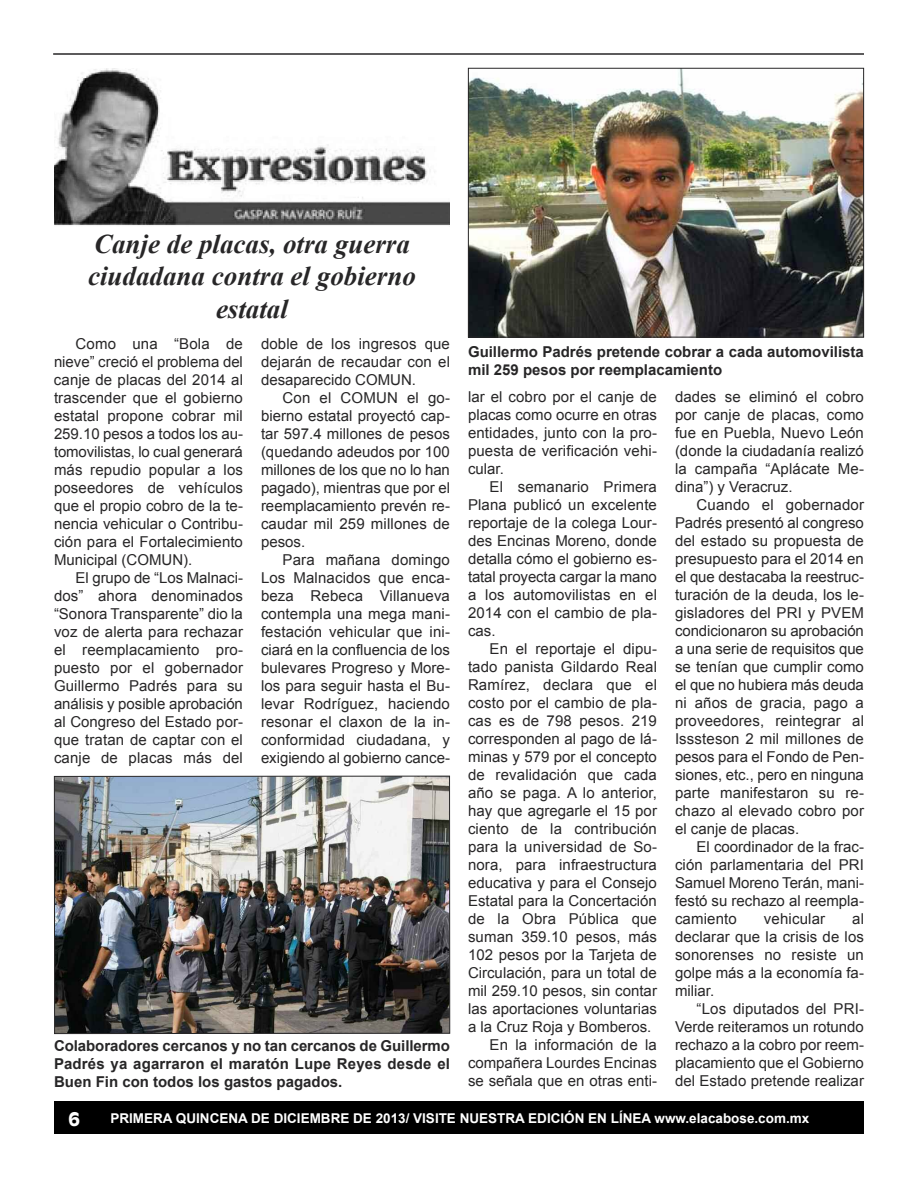
<style>
.page{position:relative;width:918px;height:1188px;background:#fff}
.page>*{position:absolute;margin:0;border:0;box-sizing:border-box;transform-origin:0 0}
.t1{font:italic 700 27px/32.4px "Times New Roman";color:#272627;text-align:center}
.t2{font:700 18px "Antique Olive";color:#fff}
.t3{font:15px/18px "Arial";letter-spacing:.01em;color:#272627;text-align:justify}
.t4{font:700 15px/18px "Arial";color:#272627;text-align:justify}
.t5{font:700 13.5px "Arial";color:#fff}
</style>
<div class="page">
<div style="left:54px;top:1102px;width:810px;height:32px;background:#000"></div>
<hr style="left:53px;top:53px;width:811px;height:2px;background:#272627">
<img style="left:54px;top:69px;width:396px;height:157px">
<img style="left:56px;top:778px;width:392px;height:254px">
<div style="left:54px;top:776px;width:396px;height:258px;border:1px solid #272627"></div>
<img style="left:470px;top:70px;width:392px;height:266px">
<div style="left:468px;top:68px;width:396px;height:270px;border:1px solid #272627"></div>
<h1 class="t1" style="left:88px;top:228px;width:329px">Canje de placas, otra guerra ciudadana contra el gobierno estatal</h1>
<p class="t3" style="left:54px;top:335px;width:191px;text-indent:22px">Como una “Bola de nieve” creció el problema del canje de placas del 2014 al trascender que el gobierno estatal propone cobrar mil 259.10 pesos a todos los au&shy;tomovilistas, lo cual generará más repudio popular a los poseedores de vehículos que el propio cobro de la te&shy;nencia vehicular o Contribu&shy;ción para el Fortalecimiento Municipal (COMUN).</p>
<p class="t3" style="left:54px;top:569px;width:191px;text-indent:22px">El grupo de “Los Malnaci&shy;dos” ahora denominados “Sonora Transparente” dio la voz de alerta para rechazar el reemplacamiento pro&shy;puesto por el gobernador Guillermo Padrés para su análisis y posible aprobación al Congreso del Estado por&shy;que tratan de captar con el canje de placas más del</p>
<p class="t3" style="left:261px;top:335px;width:190px">doble de los ingresos que dejarán de recaudar con el desaparecido COMUN.</p>
<p class="t3" style="left:261px;top:389px;width:191px;text-indent:22px">Con el COMUN el go&shy;bierno estatal proyectó cap&shy;tar 597.4 millones de pesos (quedando adeudos por 100 millones de los que no lo han pagado), mientras que por el reemplacamiento prevén re&shy;caudar mil 259 millones de pesos.</p>
<p class="t3" style="left:261px;top:551px;width:191px;text-indent:22px">Para mañana domingo Los Malnacidos que enca&shy;beza Rebeca Villanueva contempla una mega mani&shy;festación vehicular que ini&shy;ciará en la confluencia de los bulevares Progreso y More&shy;los para seguir hasta el Bu&shy;levar Rodríguez, haciendo resonar el claxon de la in&shy;conformidad ciudadana, y exigiendo al gobierno cance-</p>
<p class="t4" style="left:54px;top:1037px;width:398px">Colaboradores cercanos y no tan cercanos de Guillermo Padrés ya agarraron el maratón Lupe Reyes desde el Buen Fin con todos los gastos pagados.</p>
<p class="t4" style="left:468px;top:343px;width:397px">Guillermo Padrés pretende cobrar a cada automovilista mil 259 pesos por reemplacamiento</p>
<p class="t3" style="left:468px;top:388px;width:190px">lar el cobro por el canje de placas como ocurre en otras entidades, junto con la pro&shy;puesta de verificación vehi&shy;cular.</p>
<p class="t3" style="left:468px;top:478px;width:190px;text-indent:22px">El semanario Primera Plana publicó un excelente reportaje de la colega Lour&shy;des Encinas Moreno, donde detalla cómo el gobierno es&shy;tatal proyecta cargar la mano a los automovilistas en el 2014 con el cambio de pla&shy;cas.</p>
<p class="t3" style="left:490px;top:640px;width:169px">En el reportaje el dipu-</p>
<p class="t3" style="left:468px;top:658px;width:190px">tado panista Gildardo Real</p>
<p class="t3" style="left:468px;top:676px;width:190px">Ramírez, declara que el</p>
<p class="t3" style="left:468px;top:694px;width:190px">costo por el cambio de pla-</p>
<p class="t3" style="left:468px;top:712px;width:190px">cas es de 798 pesos. 219</p>
<p class="t3" style="left:468px;top:730px;width:190px">corresponden al pago de lá-</p>
<p class="t3" style="left:468px;top:748px;width:190px">minas y 579 por el concepto</p>
<p class="t3" style="left:468px;top:766px;width:190px">de revalidación que cada</p>
<p class="t3" style="left:468px;top:784px;width:191px">año se paga. A lo anterior,</p>
<p class="t3" style="left:468px;top:802px;width:191px">hay que agregarle el 15 por</p>
<p class="t3" style="left:468px;top:820px;width:190px">ciento de la contribución</p>
<p class="t3" style="left:468px;top:838px;width:190px">para la universidad de So-</p>
<p class="t3" style="left:468px;top:856px;width:190px">nora, para infraestructura</p>
<p class="t3" style="left:468px;top:874px;width:190px">educativa y para el Consejo</p>
<p class="t3" style="left:468px;top:892px;width:190px">Estatal para la Concertación</p>
<p class="t3" style="left:468px;top:910px;width:190px">de la Obra Pública que</p>
<p class="t3" style="left:468px;top:928px;width:190px">suman 359.10 pesos, más</p>
<p class="t3" style="left:468px;top:946px;width:190px">102 pesos por la Tarjeta de</p>
<p class="t3" style="left:468px;top:964px;width:190px">Circulación, para un total de</p>
<p class="t3" style="left:468px;top:982px;width:190px">mil 259.10 pesos, sin contar</p>
<p class="t3" style="left:468px;top:1000px;width:190px">las aportaciones voluntarias</p>
<p class="t3" style="left:468px;top:1018px;width:185px">a la Cruz Roja y Bomberos.</p>
<p class="t3" style="left:490px;top:1036px;width:169px">En la información de la</p>
<p class="t3" style="left:468px;top:1054px;width:190px">compañera Lourdes Encinas</p>
<p class="t3" style="left:468px;top:1072px;width:190px">se señala que en otras enti-</p>
<p class="t3" style="left:675px;top:388px;width:191px">dades se eliminó el cobro por canje de placas, como fue en Puebla, Nuevo León (donde la ciudadanía realizó la campaña “Aplácate Me&shy;dina”) y Veracruz.</p>
<p class="t3" style="left:675px;top:496px;width:191px;text-indent:22px">Cuando el gobernador Padrés presentó al congreso del estado su propuesta de presupuesto para el 2014 en el que destacaba la reestruc&shy;turación de la deuda, los le&shy;gisladores del PRI y PVEM condicionaron su aprobación a una serie de requisitos que se tenían que cumplir como el que no hubiera más deuda ni años de gracia, pago a proveedores, reintegrar al Isssteson 2 mil millones de pesos para el Fondo de Pen&shy;siones, etc., pero en ninguna parte manifestaron su re&shy;chazo al elevado cobro por el canje de placas.</p>
<p class="t3" style="left:675px;top:838px;width:191px;text-indent:22px">El coordinador de la frac&shy;ción parlamentaria del PRI Samuel Moreno Terán, mani&shy;festó su rechazo al reempla&shy;camiento</p>
<p class="t3" style="left:675px;top:910px;width:190px;text-indent:177px">al declarar que la crisis de los sonorenses no resiste un golpe más a la economía fa&shy;miliar.</p>
<p class="t3" style="left:675px;top:1000px;width:190px;text-indent:22px">“Los diputados del PRI-Verde reiteramos un rotundo rechazo a la cobro por reem&shy;placamiento que el Gobierno del Estado pretende realizar</p>
<p class="t3" style="left:764px;top:910px;width:63px">vehicular</p>
<p class="t2" style="left:68px;top:1107px;width:13px">6</p>
<p class="t5" style="left:110px;top:1111px;width:700px">PRIMERA QUINCENA DE DICIEMBRE DE 2013/ VISITE NUESTRA EDICIÓN EN LÍNEA www.elacabose.com.mx</p>
</div>
